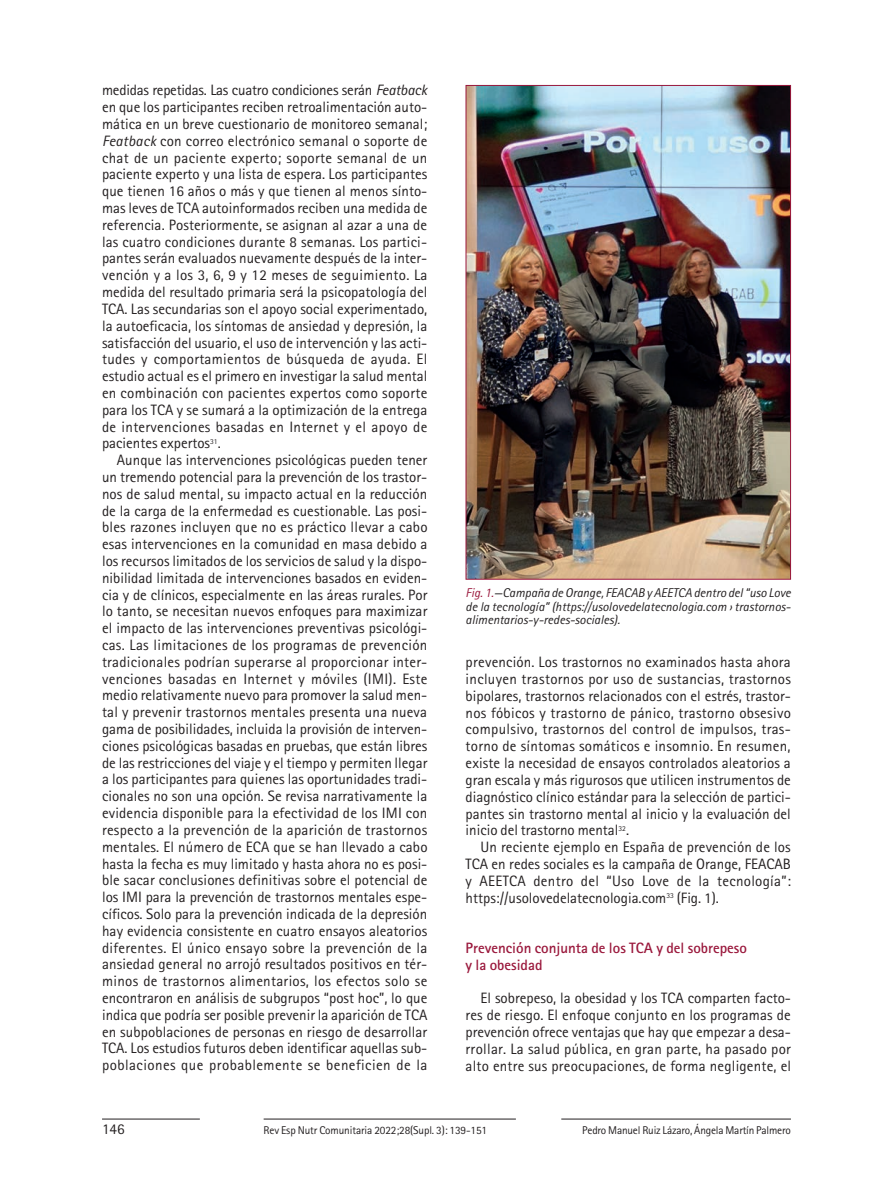
<style>
.page{position:relative;width:893px;height:1191px;background:#fff}
.page>*{position:absolute;margin:0;border:0;box-sizing:border-box;transform-origin:0 0}
.t1{font:15px/16.8px "Rotis Sans Serif";letter-spacing:.015em;color:#231f20;text-align:justify}
.t2{font:700 15px/16.8px "Rotis Sans Serif";color:#9a183c}
.t3{font:italic 12.75px/13.5px "Rotis Sans Serif";color:#231f20;text-align:justify}
.t4{font:11.25px "Rotis Sans Serif";letter-spacing:-.015em;color:#231f20}
.s1{font-style:italic}
.s2{color:#9a183c}
</style>
<div class="page">
<hr style="left:102px;top:1118px;width:98px;height:1px;background:#231f20">
<hr style="left:561px;top:1118px;width:230px;height:1px;background:#231f20">
<hr style="left:264px;top:1118px;width:252px;height:1px;background:#231f20">
<img style="left:468px;top:87px;width:321px;height:490px">
<div style="left:466px;top:85px;width:325px;height:494px;border:1px solid #9a183c"></div>
<p class="t1" style="left:102px;top:82px;width:327px">medidas repetidas. Las cuatro condiciones serán <span class="s1">Featback </span>en que los participantes reciben retroalimentación auto&shy;mática en un breve cuestionario de monitoreo semanal; <span class="s1">Featback</span> con correo electrónico semanal o soporte de chat de un paciente experto; soporte semanal de un paciente experto y una lista de espera. Los participantes que tienen 16 años o más y que tienen al menos sínto&shy;mas leves de TCA autoinformados reciben una medida de referencia. Posteriormente, se asignan al azar a una de las cuatro condiciones durante 8 semanas. Los partici&shy;pantes serán evaluados nuevamente después de la inter&shy;vención y a los 3, 6, 9 y 12 meses de seguimiento. La medida del resultado primaria será la psicopatología del TCA. Las secundarias son el apoyo social experimentado, la autoeficacia, los síntomas de ansiedad y depresión, la satisfacción del usuario, el uso de intervención y las acti&shy;tudes y comportamientos de búsqueda de ayuda. El estudio actual es el primero en investigar la salud mental en combinación con pacientes expertos como soporte para los TCA y se sumará a la optimización de la entrega de intervenciones basadas en Internet y el apoyo de pacientes expertos<sup>31</sup>.</p>
<p class="t1" style="left:102px;top:451px;width:327px;text-indent:15px">Aunque las intervenciones psicológicas pueden tener un tremendo potencial para la prevención de los trastor&shy;nos de salud mental, su impacto actual en la reducción de la carga de la enfermedad es cuestionable. Las posi&shy;bles razones incluyen que no es práctico llevar a cabo esas intervenciones en la comunidad en masa debido a los recursos limitados de los servicios de salud y la dispo&shy;nibilidad limitada de intervenciones basados en eviden&shy;cia y de clínicos, especialmente en las áreas rurales. Por lo tanto, se necesitan nuevos enfoques para maximizar el impacto de las intervenciones preventivas psicológi&shy;cas. Las limitaciones de los programas de prevención tradicionales podrían superarse al proporcionar inter&shy;venciones basadas en Internet y móviles (IMI). Este medio relativamente nuevo para promover la salud men&shy;tal y prevenir trastornos mentales presenta una nueva gama de posibilidades, incluida la provisión de interven&shy;ciones psicológicas basadas en pruebas, que están libres de las restricciones del viaje y el tiempo y permiten llegar a los participantes para quienes las oportunidades tradi&shy;cionales no son una opción. Se revisa narrativamente la evidencia disponible para la efectividad de los IMI con respecto a la prevención de la aparición de trastornos mentales. El número de ECA que se han llevado a cabo hasta la fecha es muy limitado y hasta ahora no es posi&shy;ble sacar conclusiones definitivas sobre el potencial de los IMI para la prevención de trastornos mentales espe&shy;cíficos. Solo para la prevención indicada de la depresión hay evidencia consistente en cuatro ensayos aleatorios diferentes. El único ensayo sobre la prevención de la ansiedad general no arrojó resultados positivos en tér&shy;minos de trastornos alimentarios, los efectos solo se encontraron en análisis de subgrupos “post hoc”, lo que indica que podría ser posible prevenir la aparición de TCA en subpoblaciones de personas en riesgo de desarrollar TCA. Los estudios futuros deben identificar aquellas sub&shy;poblaciones que probablemente se beneficien de la</p>
<p class="t3" style="left:466px;top:586px;width:327px"><span class="s2">Fig. 1.</span>—Campaña de Orange, FEACAB y AEETCA dentro del “uso Love de la tecnología” (https://usolovedelatecnologia.com › trastornos&shy;alimentarios-y-redes-sociales).</p>
<p class="t1" style="left:466px;top:653px;width:327px">prevención. Los trastornos no examinados hasta ahora incluyen trastornos por uso de sustancias, trastornos bipolares, trastornos relacionados con el estrés, trastor&shy;nos fóbicos y trastorno de pánico, trastorno obsesivo compulsivo, trastornos del control de impulsos, tras&shy;torno de síntomas somáticos e insomnio. En resumen, existe la necesidad de ensayos controlados aleatorios a gran escala y más rigurosos que utilicen instrumentos de diagnóstico clínico estándar para la selección de partici&shy;pantes sin trastorno mental al inicio y la evaluación del inicio del trastorno mental<sup>32</sup>.</p>
<p class="t1" style="left:466px;top:838px;width:327px;text-indent:15px">Un reciente ejemplo en España de prevención de los TCA en redes sociales es la campaña de Orange, FEACAB y AEETCA dentro del “Uso Love de la tecnología”: https://usolovedelatecnologia.com<sup>33</sup> (Fig. 1).</p>
<p class="t2" style="left:466px;top:939px;width:283px">Prevención conjunta de los TCA y del sobrepeso y la obesidad</p>
<p class="t1" style="left:466px;top:989px;width:327px;text-indent:15px">El sobrepeso, la obesidad y los TCA comparten facto&shy;res de riesgo. El enfoque conjunto en los programas de prevención ofrece ventajas que hay que empezar a desa&shy;rrollar. La salud pública, en gran parte, ha pasado por alto entre sus preocupaciones, de forma negligente, el</p>
<p class="t1" style="left:102px;top:1120px;width:24px">146</p>
<p class="t4" style="left:264px;top:1123px;width:225px">Rev Esp Nutr Comunitaria 2022;28(Supl. 3): 139-151</p>
<p class="t4" style="left:582px;top:1123px;width:210px">Pedro Manuel Ruiz Lázaro, Ángela Martín Palmero</p>
</div>
